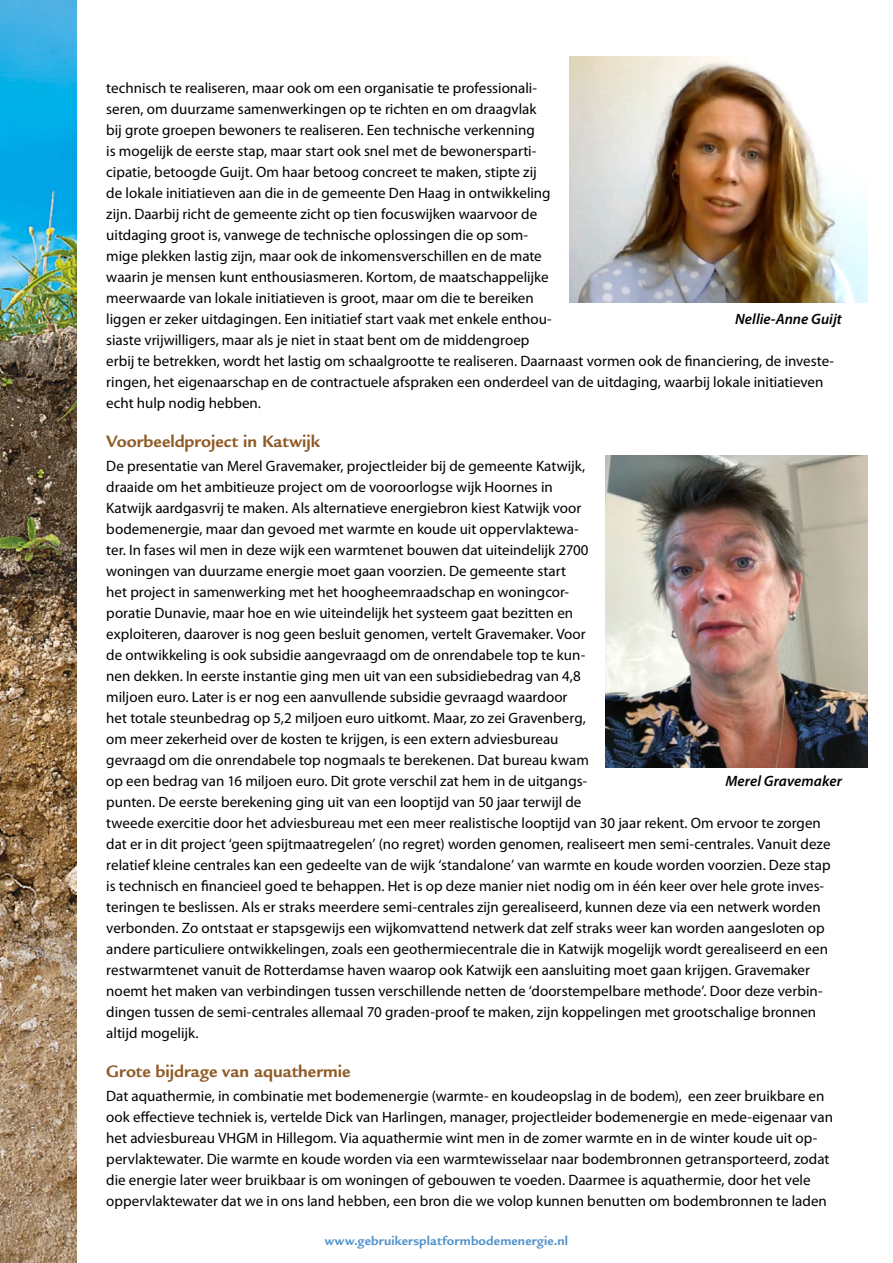
<style>
.page{position:relative;width:893px;height:1263px;background:#fff}
.page>*{position:absolute;margin:0;border:0;box-sizing:border-box;transform-origin:0 0}
.t1{font:700 18px "Legacy Sans Std";color:#905b27}
.t2{font:15px/21px "Myriad Pro";color:#000}
.t3{font:italic 600 15px "Myriad Pro";letter-spacing:.005em;color:#000}
.t4{font:700 13.5px "Legacy Sans Std";letter-spacing:.01em;color:#5392cd}
</style>
<div class="page">
<img style="left:0;top:0;width:77px;height:1263px">
<img style="left:606px;top:455px;width:261px;height:312px">
<img style="left:570px;top:56px;width:297px;height:247px">
<p class="t2" style="left:106px;top:78px;width:729px">technisch te realiseren, maar ook om een organisatie te professionali-<br>seren, om duurzame samenwerkingen op te richten en om draagvlak<br>bij grote groepen bewoners te realiseren. Een technische verkenning<br>is mogelijk de eerste stap, maar start ook snel met de bewonersparti-<br>cipatie, betoogde Guijt. Om haar betoog concreet te maken, stipte zij<br>de lokale initiatieven aan die in de gemeente Den Haag in ontwikkeling<br>zijn. Daarbij richt de gemeente zicht op tien focuswijken waarvoor de<br>uitdaging groot is, vanwege de technische oplossingen die op som-<br>mige plekken lastig zijn, maar ook de inkomensverschillen en de mate<br>waarin je mensen kunt enthousiasmeren. Kortom, de maatschappelijke<br>meerwaarde van lokale initiatieven is groot, maar om die te bereiken<br>liggen er zeker uitdagingen. Een initiatief start vaak met enkele enthou-<br>siaste vrijwilligers, maar als je niet in staat bent om de middengroep<br>erbij te betrekken, wordt het lastig om schaalgrootte te realiseren. Daarnaast vormen ook de financiering, de investe&shy;ringen, het eigenaarschap en de contractuele afspraken een onderdeel van de uitdaging, waarbij lokale initiatieven echt hulp nodig hebben.</p>
<p class="t1" style="left:106px;top:431px;width:215px">Voorbeeldproject in Katwijk</p>
<p class="t2" style="left:106px;top:456px;width:726px">De presentatie van Merel Gravemaker, projectleider bij de gemeente Katwijk,<br>draaide om het ambitieuze project om de vooroorlogse wijk Hoornes in<br>Katwijk aardgasvrij te maken. Als alternatieve energiebron kiest Katwijk voor<br>bodemenergie, maar dan gevoed met warmte en koude uit oppervlaktewa-<br>ter. In fases wil men in deze wijk een warmtenet bouwen dat uiteindelijk 2700<br>woningen van duurzame energie moet gaan voorzien. De gemeente start<br>het project in samenwerking met het hoogheemraadschap en woningcor-<br>poratie Dunavie, maar hoe en wie uiteindelijk het systeem gaat bezitten en<br>exploiteren, daarover is nog geen besluit genomen, vertelt Gravemaker. Voor<br>de ontwikkeling is ook subsidie aangevraagd om de onrendabele top te kun-<br>nen dekken. In eerste instantie ging men uit van een subsidiebedrag van 4,8<br>miljoen euro. Later is er nog een aanvullende subsidie gevraagd waardoor<br>het totale steunbedrag op 5,2 miljoen euro uitkomt. Maar, zo zei Gravenberg,<br>om meer zekerheid over de kosten te krijgen, is een extern adviesbureau<br>gevraagd om die onrendabele top nogmaals te berekenen. Dat bureau kwam<br>op een bedrag van 16 miljoen euro. Dit grote verschil zat hem in de uitgangs-<br>punten. De eerste berekening ging uit van een looptijd van 50 jaar terwijl de<br>tweede exercitie door het adviesbureau met een meer realistische looptijd van 30 jaar rekent. Om ervoor te zorgen dat er in dit project ‘geen spijtmaatregelen’ (no regret) worden genomen, realiseert men semi-centrales. Vanuit deze relatief kleine centrales kan een gedeelte van de wijk ‘standalone’ van warmte en koude worden voorzien. Deze stap is technisch en financieel goed te behappen. Het is op deze manier niet nodig om in één keer over hele grote inves&shy;teringen te beslissen. Als er straks meerdere semi-centrales zijn gerealiseerd, kunnen deze via een netwerk worden verbonden. Zo ontstaat er stapsgewijs een wijkomvattend netwerk dat zelf straks weer kan worden aangesloten op andere particuliere ontwikkelingen, zoals een geothermiecentrale die in Katwijk mogelijk wordt gerealiseerd en een restwarmtenet vanuit de Rotterdamse haven waarop ook Katwijk een aansluiting moet gaan krijgen. Gravemaker noemt het maken van verbindingen tussen verschillende netten de ‘doorstempelbare methode’. Door deze verbin&shy;dingen tussen de semi-centrales allemaal 70 graden-proof te maken, zijn koppelingen met grootschalige bronnen altijd mogelijk.</p>
<p class="t1" style="left:106px;top:1061px;width:246px">Grote bijdrage van aquathermie</p>
<p class="t2" style="left:106px;top:1086px;width:728px">Dat aquathermie, in combinatie met bodemenergie (warmte- en koudeopslag in de bodem), een zeer bruikbare en ook effectieve techniek is, vertelde Dick van Harlingen, manager, projectleider bodemenergie en mede-eigenaar van het adviesbureau VHGM in Hillegom. Via aquathermie wint men in de zomer warmte en in de winter koude uit op&shy;pervlaktewater. Die warmte en koude worden via een warmtewisselaar naar bodembronnen getransporteerd, zodat die energie later weer bruikbaar is om woningen of gebouwen te voeden. Daarmee is aquathermie, door het vele oppervlaktewater dat we in ons land hebben, een bron die we volop kunnen benutten om bodembronnen te laden</p>
<p class="t3" style="left:735px;top:311px;width:108px">Nellie-Anne Guijt</p>
<p class="t3" style="left:725px;top:773px;width:118px">Merel Gravemaker</p>
<p class="t4" style="left:325px;top:1233px;width:245px">www.gebruikersplatformbodemenergie.nl</p>
</div>
